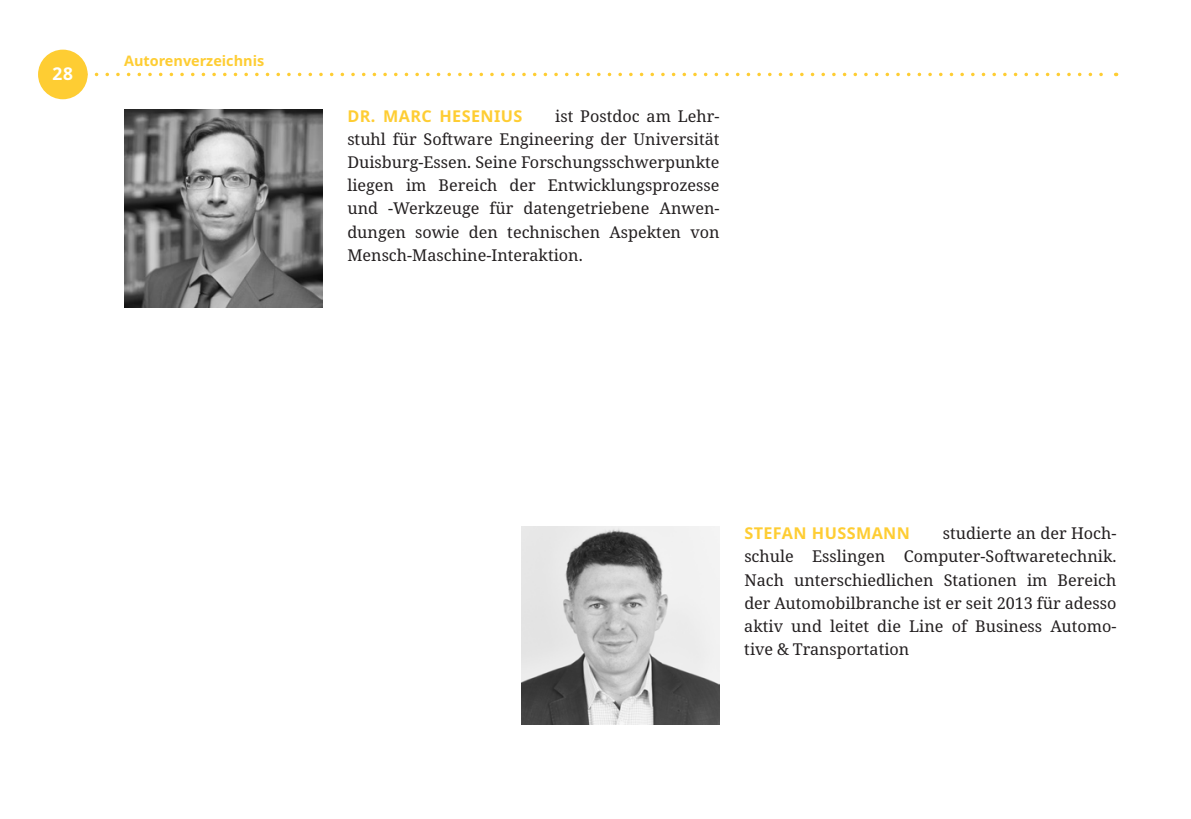
<style>
.page{position:relative;width:1191px;height:819px;background:#fff}
.page>*{position:absolute;margin:0;border:0;box-sizing:border-box;transform-origin:0 0}
.t1{font:700 17.5px "Noto Sans";color:#fff}
.t2{font:16.1px/23.1px "Noto Serif";color:#231f20;text-align:justify}
.t3{font:700 16.1px "Noto Sans";letter-spacing:.025em;color:#fecd33}
.t4{font:700 14.35px "Noto Sans";color:#fecd33}
</style>
<div class="page">
<svg style="left:94px;top:73px;width:1022px;height:3px"></svg>
<div style="left:38px;top:50px;width:50px;height:49px;background:#fecd33;border-radius:50%"></div>
<img style="left:521px;top:526px;width:198px;height:198px">
<img style="left:124px;top:109px;width:198px;height:199px">
<p class="t1" style="left:52px;top:62px;width:22px">28</p>
<p class="t4" style="left:124px;top:51px;width:142px">Autorenverzeichnis</p>
<p class="t2" style="left:347px;top:105px;width:374px;text-indent:208px">ist Postdoc am Lehr&shy;stuhl für Software Engineering der Universität Duisburg-Essen. Seine Forschungsschwerpunkte liegen im Bereich der Entwicklungsprozesse und -Werkzeuge für datengetriebene Anwen&shy;dungen sowie den technischen Aspekten von Mensch-Maschine-Interaktion.</p>
<p class="t3" style="left:347px;top:104px;width:176px">DR. MARC HESENIUS</p>
<p class="t2" style="left:744px;top:522px;width:374px;text-indent:198px">studierte an der Hoch&shy;schule Esslingen Computer-Softwaretechnik.<br>Nach unterschiedlichen Stationen im Bereich der Automobilbranche ist er seit 2013 für adesso aktiv und leitet die Line of Business Automo&shy;tive &amp; Transportation</p>
<p class="t3" style="left:744px;top:522px;width:167px">STEFAN HUSSMANN</p>
</div>
